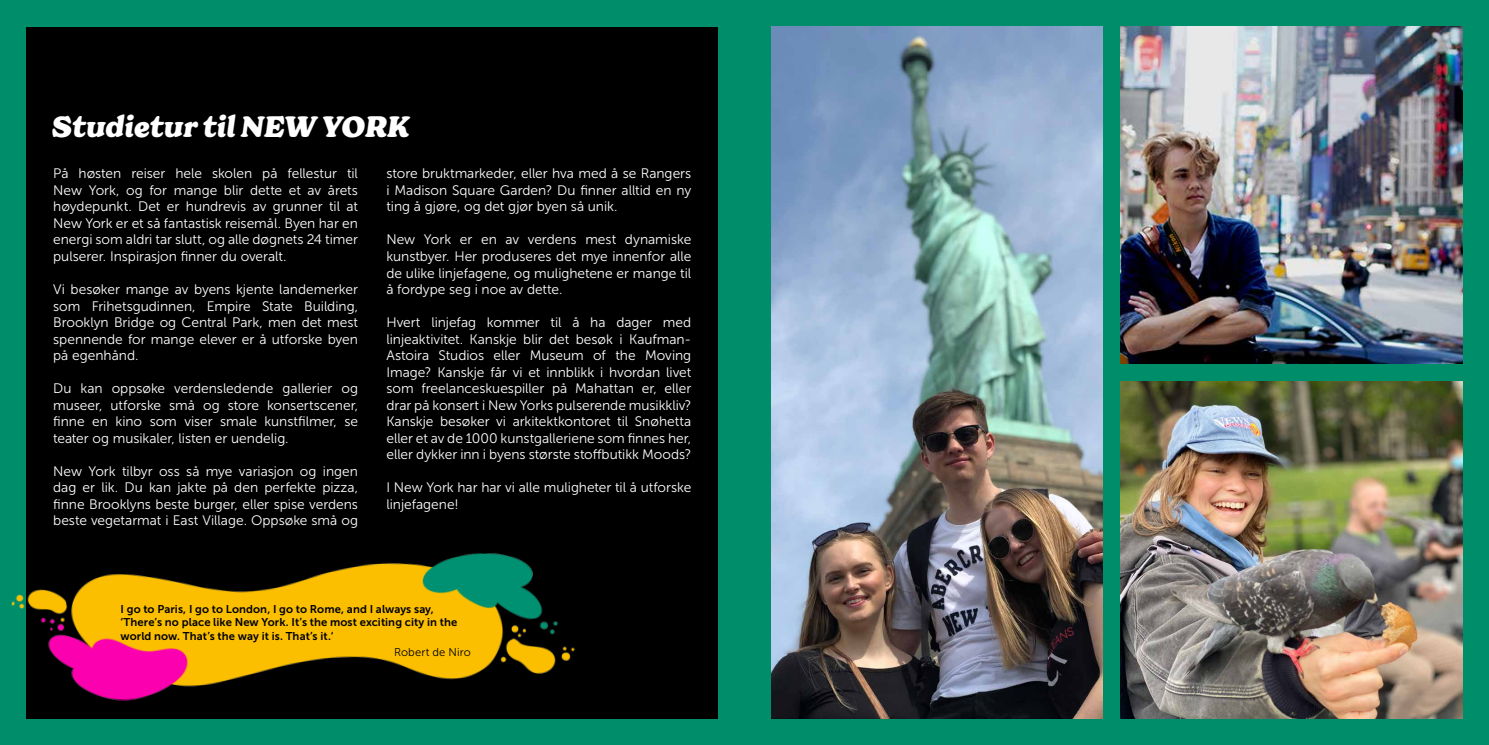
<style>
.page{position:relative;width:1489px;height:745px;background:#fff}
.page>*{position:absolute;margin:0;border:0;box-sizing:border-box;transform-origin:0 0}
.t1{font:italic 28.75px "Chinook Custom";letter-spacing:-.005em;color:#fff}
.t2{font:13.75px/16.5px "Museo Sans 300";color:#fff;text-align:justify}
.t3{font:11.25px/13.5px "Museo Sans 700";letter-spacing:.005em;color:#000}
.t4{font:11.25px "Museo Sans 300";letter-spacing:.01em;color:#000}
</style>
<div class="page">
<div style="left:0;top:0;width:1488px;height:744px;background:#008e6a"></div>
<div style="left:27px;top:27px;width:691px;height:691px;background:#000"></div>
<img style="left:771px;top:27px;width:331px;height:691px">
<img style="left:1120px;top:381px;width:342px;height:337px">
<img style="left:1120px;top:27px;width:342px;height:336px">
<img style="left:11px;top:549px;width:564px;height:155px">
<h1 class="t1" style="left:53px;top:108px;width:359px">Studietur til NEW YORK</h1>
<p class="t2" style="left:53px;top:165px;width:306px">På høsten reiser hele skolen på fellestur til New York, og for mange blir dette et av årets høydepunkt. Det er hundrevis av grunner til at New York er et så fantastisk reisemål. Byen har en energi som aldri tar slutt, og alle døgnets 24 timer pulserer. Inspirasjon finner du overalt.</p>
<p class="t2" style="left:53px;top:281px;width:306px">Vi besøker mange av byens kjente landemerker som Frihetsgudinnen, Empire State Building, Brooklyn Bridge og Central Park, men det mest spennende for mange elever er å utforske byen på egenhånd.</p>
<p class="t2" style="left:53px;top:380px;width:306px">Du kan oppsøke verdensledende gallerier og museer, utforske små og store konsertscener, finne en kino som viser smale kunstfilmer, se teater og musikaler, listen er uendelig.</p>
<p class="t2" style="left:53px;top:462px;width:306px">New York tilbyr oss så mye variasjon og ingen dag er lik. Du kan jakte på den perfekte pizza, finne Brooklyns beste burger, eller spise verdens beste vegetarmat i East Village. Oppsøke små og</p>
<p class="t2" style="left:386px;top:165px;width:306px">store bruktmarkeder, eller hva med å se Rangers i Madison Square Garden? Du finner alltid en ny ting å gjøre, og det gjør byen så unik.</p>
<p class="t2" style="left:386px;top:231px;width:306px">New York er en av verdens mest dynamiske kunstbyer. Her produseres det mye innenfor alle de ulike linjefagene, og mulighetene er mange til å fordype seg i noe av dette.</p>
<p class="t2" style="left:386px;top:314px;width:306px">Hvert linjefag kommer til å ha dager med linjeaktivitet. Kanskje blir det besøk i Kaufman-Astoira Studios eller Museum of the Moving Image? Kanskje får vi et innblikk i hvordan livet som freelanceskuespiller på Mahattan er, eller drar på konsert i New Yorks pulserende musikkliv?<br>Kanskje besøker vi arkitektkontoret til Snøhetta eller et av de 1000 kunstgalleriene som finnes her, eller dykker inn i byens største stoffbutikk Moods?</p>
<p class="t2" style="left:386px;top:479px;width:306px">I New York har har vi alle muligheter til å utforske linjefagene!</p>
<p class="t3" style="left:121px;top:601px;width:338px">I go to Paris, I go to London, I go to Rome, and I always say, ‘There’s no place like New York. It’s the most exciting city in the world now. That’s the way it is. That’s it.‘</p>
<p class="t4" style="left:394px;top:645px;width:78px">Robert de Niro</p>
</div>
